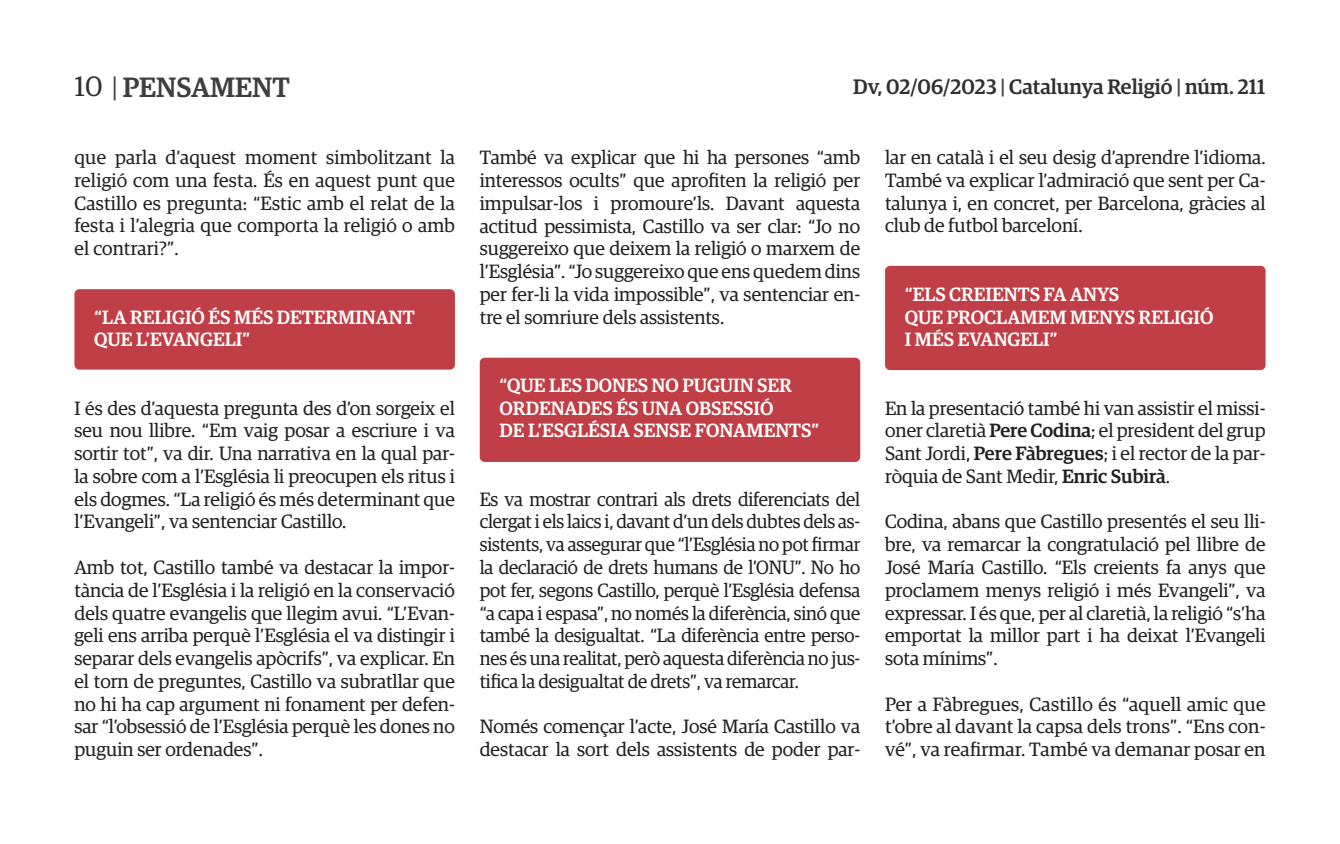
<style>
.page{position:relative;width:1340px;height:844px;background:#fff}
.page>*{position:absolute;margin:0;border:0;box-sizing:border-box;transform-origin:0 0}
.t1{font:500 28px "Guardian Egyp";color:#3e3e3f}
.t2{font:500 21px "Guardian Egyp";color:#312f30}
.t3{font:19.25px/22.8px "Guardian Egyp";color:#231f20;text-align:justify}
.t4{font:500 19.25px/22.8px "Guardian Egyp";color:#fff}
.s1{font-weight:400;color:#312f30}
.s2{font-weight:400}
.s3{color:#3e3e3f}
.s4{font-weight:500}
</style>
<div class="page">
<div style="left:885px;top:266px;width:380px;height:104px;background:#c03e45;border-radius:5px"></div>
<div style="left:480px;top:357px;width:380px;height:105px;background:#c03e45;border-radius:5px"></div>
<div style="left:74px;top:289px;width:381px;height:80px;background:#c03e45;border-radius:5px"></div>
<h1 class="t1" style="left:74px;top:67px;width:217px"><span class="s1">10</span> <span class="s2">|</span> PENSAMENT</h1>
<p class="t2" style="left:853px;top:71px;width:414px">Dv, 02/06/2023 <span class="s3">|</span> Catalunya Religió <span class="s3">|</span> núm. 211</p>
<p class="t3" style="left:74px;top:145px;width:382px">que parla d’aquest moment simbolitzant la religió com una festa. És en aquest punt que Castillo es pregunta: “Estic amb el relat de la festa i l’alegria que comporta la religió o amb el contrari?”.</p>
<p class="t4" style="left:94px;top:304px;width:322px">“LA RELIGIÓ ÉS MÉS DETERMINANT<br>QUE L’EVANGELI”</p>
<p class="t3" style="left:74px;top:395px;width:382px">I és des d’aquesta pregunta des d’on sorgeix el seu nou llibre. “Em vaig posar a escriure i va sortir tot”, va dir. Una narrativa en la qual par&shy;la sobre com a l’Església li preocupen els ritus i els dogmes. “La religió és més determinant que l’Evangeli”, va sentenciar Castillo.</p>
<p class="t3" style="left:74px;top:554px;width:382px">Amb tot, Castillo també va destacar la impor&shy;tància de l’Església i la religió en la conservació dels quatre evangelis que llegim avui. “L’Evan&shy;geli ens arriba perquè l’Església el va distingir i separar dels evangelis apòcrifs”, va explicar. En el torn de preguntes, Castillo va subratllar que no hi ha cap argument ni fonament per defen&shy;sar “l’obsessió de l’Església perquè les dones no puguin ser ordenades”.</p>
<p class="t3" style="left:480px;top:145px;width:382px">També va explicar que hi ha persones “amb interessos ocults” que aprofiten la religió per impulsar-los i promoure’ls. Davant aquesta actitud pessimista, Castillo va ser clar: “Jo no suggereixo que deixem la religió o marxem de l’Església”. “Jo suggereixo que ens quedem dins per fer-li la vida impossible”, va sentenciar en&shy;tre el somriure dels assistents.</p>
<p class="t4" style="left:499px;top:372px;width:294px">“QUE LES DONES NO PUGUIN SER</p>
<p class="t4" style="left:499px;top:395px;width:275px">ORDENADES ÉS UNA OBSESSIÓ</p>
<p class="t4" style="left:499px;top:418px;width:321px">DE L’ESGLÉSIA SENSE FONAMENTS”</p>
<p class="t3" style="left:480px;top:486px;width:382px">Es va mostrar contrari als drets diferenciats del clergat i els laics i, davant d’un dels dubtes dels as&shy;sistents, va assegurar que “l’Església no pot firmar la declaració de drets humans de l’ONU”. No ho pot fer, segons Castillo, perquè l’Església defensa “a capa i espasa”, no només la diferència, sinó que també la desigualtat. “La diferència entre perso&shy;nes és una realitat, però aquesta diferència no jus&shy;tifica la desigualtat de drets”, va remarcar.</p>
<p class="t3" style="left:480px;top:714px;width:382px">Només començar l’acte, José María Castillo va destacar la sort dels assistents de poder par-</p>
<p class="t3" style="left:885px;top:145px;width:382px">lar en català i el seu desig d’aprendre l’idioma.<br>També va explicar l’admiració que sent per Ca&shy;talunya i, en concret, per Barcelona, gràcies al club de futbol barceloní.</p>
<p class="t4" style="left:904px;top:281px;width:216px">“ELS CREIENTS FA ANYS</p>
<p class="t4" style="left:904px;top:304px;width:310px">QUE PROCLAMEM MENYS RELIGIÓ</p>
<p class="t4" style="left:904px;top:327px;width:154px">I MÉS EVANGELI”</p>
<p class="t3" style="left:885px;top:395px;width:382px">En la presentació també hi van assistir el missi&shy;oner claretià <span class="s4">Pere Codina</span>; el president del grup Sant Jordi, <span class="s4">Pere Fàbregues</span>; i el rector de la par&shy;ròquia de Sant Medir, <span class="s4">Enric Subirà</span>.</p>
<p class="t3" style="left:885px;top:509px;width:382px">Codina, abans que Castillo presentés el seu lli&shy;bre, va remarcar la congratulació pel llibre de José María Castillo. “Els creients fa anys que proclamem menys religió i més Evangeli”, va expressar. I és que, per al claretià, la religió “s’ha emportat la millor part i ha deixat l’Evangeli sota mínims”.</p>
<p class="t3" style="left:885px;top:691px;width:382px">Per a Fàbregues, Castillo és “aquell amic que t’obre al davant la capsa dels trons”. “Ens con&shy;vé”, va reafirmar. També va demanar posar en</p>
</div>
